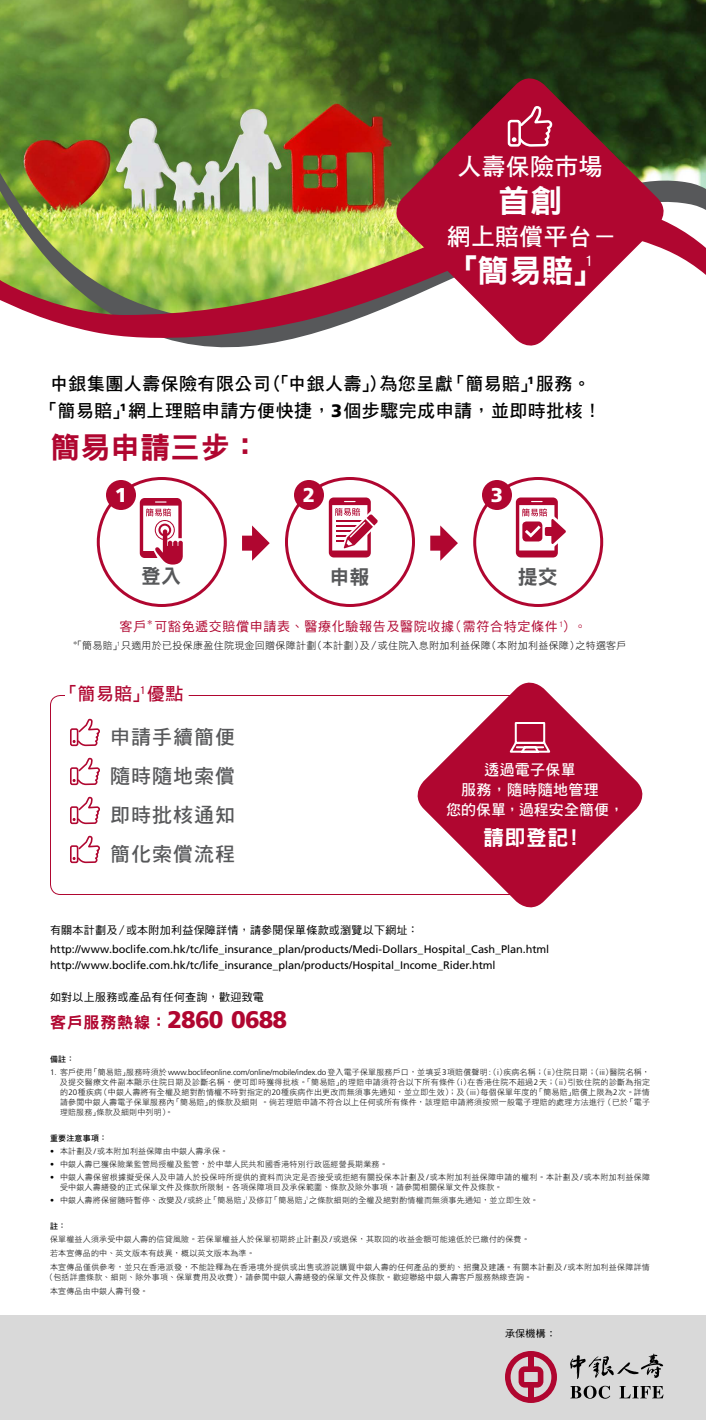
<style>
.page{position:relative;width:706px;height:1420px;background:#fff}
.page>*{position:absolute;margin:0;border:0;box-sizing:border-box;transform-origin:0 0}
.t1{font:32px "DF Hei HK W9";color:#fff}
.t2{font:30px "DF Hei HK W9";color:#b00630}
.t3{font:900 24px "Frutiger LT Std";letter-spacing:-.04em;color:#b00630}
.t4{font:24px "DF Hei HK W7";letter-spacing:.01em;color:#fff}
.t5{font:21px "DF Hei HK W9";color:#fff}
.t6{font:20px "DF Hei HK W7";letter-spacing:.05em;color:#57585a}
.t7{font:20px "DF Hei HK W9";color:#57585a}
.t8{font:900 20px "Frutiger LT Std";color:#fff}
.t9{font:18px "DF Hei HK W7";letter-spacing:.025em;color:#000}
.t10{font:18px "DF Hei HK W7";color:#b00630}
.t11{font:15px "DF Hei HK W7";letter-spacing:.02em;color:#fff}
.t12{font:15px "DF Hei HK W7";color:#fff}
.t13{font:14px "DF Hei HK W7";color:#fff}
.t14{font:13px "DF Hei HK W5";letter-spacing:.05em;color:#b00630}
.t15{font:11px "Frutiger LT Std";letter-spacing:-.01em;color:#000}
.t16{font:11px "DF Hei HK W5";letter-spacing:.025em;color:#000}
.t17{font:10px "DF Hei HK W3";letter-spacing:.03em;color:#000}
.t18{font:10px "DF Hei HK W5";color:#000}
.t19{font:8px/10.1px "DF Hei HK W3";letter-spacing:.025em;color:#000}
.t20{font:8px "DF Hei HK W7";letter-spacing:.025em;color:#000}
.t21{font:7.6px "DF Hei HK W5";color:#b00630}
.t22{font:5.8px "DF Hei HK W3";color:#000}
.s1{font-family:"Frutiger LT Std";font-weight:900}
.s2{font-family:"DF Hei HK W9";font-weight:400;font-size:16px}
.s3{font-family:"Frutiger LT Std";font-weight:300}
</style>
<div class="page">
<img style="left:0;top:0;width:706px;height:143px">
<div style="left:0;top:1315px;width:706px;height:105px;background:#d9d9d9"></div>
<svg style="left:505px;top:1351px;width:52px;height:52px"></svg>
<svg style="left:570px;top:1386px;width:40px;height:13px"></svg>
<svg style="left:619px;top:1386px;width:45px;height:12px"></svg>
<svg style="left:570px;top:1354px;width:93px;height:25px"></svg>
<svg style="left:0;top:143px;width:706px;height:17px;background:#93603f"></svg>
<img style="left:0;top:160px;width:706px;height:188px">
<svg style="left:140px;top:498px;width:43px;height:67px"></svg>
<div style="left:97px;top:477px;width:130px;height:130px;border:3px solid #b00630;border-radius:50%"></div>
<svg style="left:242px;top:525px;width:28px;height:36px"></svg>
<svg style="left:329px;top:498px;width:49px;height:60px"></svg>
<div style="left:285px;top:477px;width:130px;height:130px;border:3px solid #b00630;border-radius:50%"></div>
<svg style="left:430px;top:525px;width:28px;height:36px"></svg>
<svg style="left:516px;top:498px;width:50px;height:60px"></svg>
<div style="left:473px;top:477px;width:130px;height:130px;border:3px solid #b00630;border-radius:50%"></div>
<svg style="left:69px;top:718px;width:32px;height:177px"></svg>
<svg style="left:389px;top:71px;width:282px;height:277px"></svg>
<svg style="left:410px;top:682px;width:233px;height:226px;fill:#b00630"></svg>
<svg style="left:507px;top:75px;width:46px;height:128px;background:#ac1c3e"></svg>
<svg style="left:507px;top:721px;width:45px;height:33px"></svg>
<div style="left:106px;top:480px;width:30px;height:30px;background:#b00630;border-radius:50%"></div>
<div style="left:482px;top:480px;width:30px;height:30px;background:#b00630;border-radius:50%"></div>
<div style="left:294px;top:480px;width:30px;height:30px;background:#b00630;border-radius:50%"></div>
<p class="t4" style="left:457px;top:153px;width:147px">人壽保險市場</p>
<p class="t1" style="left:498px;top:183px;width:66px">首創</p>
<p class="t4" style="left:447px;top:223px;width:168px">網上賠償平台 —</p>
<p class="t1" style="left:450px;top:253px;width:152px">「簡易賠」</p>
<p class="t13" style="left:585px;top:253px;width:10px">1</p>
<p class="t9" style="left:50px;top:374px;width:542px">中銀集團人壽保險有限公司(「中銀人壽」)為您呈獻「簡易賠」<sup>1</sup> 服務。</p>
<p class="t9" style="left:41px;top:401px;width:562px">「簡易賠」<sup>1</sup> 網上理賠申請方便快捷，<span class="s1">3</span>個步驟完成申請，並即時批核！</p>
<p class="t2" style="left:50px;top:431px;width:211px">簡易申請三步：</p>
<p class="t8" style="left:115px;top:483px;width:14px">1</p>
<p class="t8" style="left:303px;top:483px;width:14px">2</p>
<p class="t8" style="left:491px;top:483px;width:14px">3</p>
<p class="t7" style="left:141px;top:565px;width:41px">登入</p>
<p class="t7" style="left:330px;top:566px;width:41px">申報</p>
<p class="t7" style="left:518px;top:566px;width:41px">提交</p>
<p class="t14" style="left:120px;top:619px;width:28px">客戶</p>
<p class="t21" style="left:148px;top:618px;width:6px">*</p>
<p class="t14" style="left:154px;top:619px;width:434px">可豁免遞交賠償申請表、醫療化驗報告及醫院收據(需符合特定條件<sup>1</sup>) 。</p>
<p class="t17" style="left:73px;top:640px;width:50px">「簡易賠」</p>
<p class="t22" style="left:73px;top:640px;width:5px">*</p>
<p class="t17" style="left:117px;top:640px;width:511px"><sup>1</sup>只適用於已投保康盈住院現金回贈保障計劃 (本計劃 )及 /或住院入息附加利益保障 (本附加利益保障 )之特選客戶</p>
<p class="t10" style="left:61px;top:684px;width:124px">「簡易賠」<sup>1</sup>優點</p>
<p class="t6" style="left:110px;top:726px;width:126px">申請手續簡便</p>
<p class="t6" style="left:110px;top:765px;width:126px">隨時隨地索償</p>
<p class="t6" style="left:110px;top:804px;width:126px">即時批核通知</p>
<p class="t6" style="left:110px;top:843px;width:126px">簡化索償流程</p>
<p class="t11" style="left:484px;top:761px;width:93px">透過電子保單</p>
<p class="t11" style="left:461px;top:781px;width:139px">服務，隨時隨地管理</p>
<p class="t12" style="left:446px;top:801px;width:180px">您的保單，過程安全簡便，</p>
<p class="t5" style="left:483px;top:826px;width:95px">請即登記!</p>
<p class="t16" style="left:50px;top:925px;width:373px">有關本計劃及/或本附加利益保障詳情，請參閱保單條款或瀏覽以下網址 ﹕</p>
<p class="t15" style="left:50px;top:943px;width:501px">http://www.boclife.com.hk/tc/life_insurance_plan/products/Medi-Dollars_Hospital_Cash_Plan.html</p>
<p class="t15" style="left:50px;top:959px;width:447px">http://www.boclife.com.hk/tc/life_insurance_plan/products/Hospital_Income_Rider.html</p>
<p class="t16" style="left:50px;top:992px;width:215px">如對以上服務或產品有任何查詢，歡迎致電</p>
<p class="t3" style="left:50px;top:1005px;width:239px"><span class="s2">客戶服務熱線：</span>2860 0688</p>
<p class="t20" style="left:50px;top:1055px;width:26px">備註：</p>
<p class="t19" style="left:60px;top:1067px;width:592px;text-align:justify;text-indent:-10px"><span class="s3">1.</span> 客戶使用「簡易賠」服務時須於<span class="s3">www.boclifeonline.com/online/mobile/index.do</span> 登入電子保單服務戶口，並填妥<span class="s3">3</span>項賠償聲明<span class="s3">:</span> （<span class="s3">i</span>）疾病名稱；（<span class="s3">ii</span>）住院日期；（<span class="s3">iii</span>）醫院名稱，及提交醫療文件副本顯示住院日期及診斷名稱，便可即時獲得批核。「簡易賠」的理賠申請須符合以下所有條件（<span class="s3">i</span>）在香港住院不超過<span class="s3">2</span>天；（<span class="s3">ii</span>）引致住院的診斷為指定的<span class="s3">20</span>種疾病（中銀人壽將有全權及絕對酌情權不時對指定的<span class="s3">20</span>種疾病作出更改而無須事先通知，並立即生效）；及（<span class="s3">iii</span>）每個保單年度的「簡易賠」賠償上限為<span class="s3">2</span>次。詳情請參閱中銀人壽電子保單服務內「簡易賠」的條款及細則。倘若理賠申請不符合以上任何或所有條件，該理賠申請將須按照一般電子理賠的處理方法進行（已於「電子理賠服務」條款及細則中列明）。</p>
<p class="t20" style="left:50px;top:1134px;width:59px">重要注意事項：</p>
<p class="t19" style="left:50px;top:1146px;width:180px"><span class="s3">•</span> 本計劃及<span class="s3">/</span>或本附加利益保障由中銀人壽承保。</p>
<p class="t19" style="left:50px;top:1159px;width:339px"><span class="s3">•</span> 中銀人壽已獲保險業監管局授權及監管，於中華人民共和國香港特別行政區經營長期業務。</p>
<p class="t19" style="left:60px;top:1172px;width:592px;text-indent:-10px"><span class="s3">•</span> 中銀人壽保留根據擬受保人及申請人於投保時所提供的資料而決定是否接受或拒絕有關投保本計劃及<span class="s3">/</span>或本附加利益保障申請的權利。本計劃及<span class="s3">/</span>或本附加利益保障受中銀人壽繕發的正式保單文件及條款所限制。各項保障項目及承保範圍、條款及除外事項，請參閱相關保單文件及條款。</p>
<p class="t19" style="left:50px;top:1195px;width:490px"><span class="s3">•</span> 中銀人壽將保留隨時暫停、改變及<span class="s3">/</span>或終止「簡易賠」<sup>1</sup>及修訂「簡易賠」<sup>1</sup>之條款細則的全權及絕對酌情權而無須事先通知，並立即生效。</p>
<p class="t20" style="left:50px;top:1222px;width:18px">註：</p>
<p class="t19" style="left:50px;top:1234px;width:481px">保單權益人須承受中銀人壽的信貸風險。若保單權益人於保單初期終止計劃及<span class="s3">/</span>或退保，其取回的收益金額可能遠低於已繳付的保費。</p>
<p class="t19" style="left:50px;top:1248px;width:206px">若本宣傳品的中、英文版本有歧異，概以英文版本為準。</p>
<p class="t19" style="left:46px;top:1262px;width:605px;text-indent:4px">本宣傳品僅供參考，並只在香港派發，不能詮釋為在香港境外提供或出售或游說購買中銀人壽的任何產品的要約、招攬及建議。有關本計劃及 <span class="s3">/</span>或本附加利益保障詳情（包括詳盡條款、細則、除外事項、保單費用及收費），請參閱中銀人壽繕發的保單文件及條款。歡迎聯絡中銀人壽客戶服務熱線查詢。</p>
<p class="t19" style="left:50px;top:1286px;width:100px">本宣傳品由中銀人壽刊發。</p>
<p class="t18" style="left:505px;top:1328px;width:52px">承保機構：</p>
</div>
